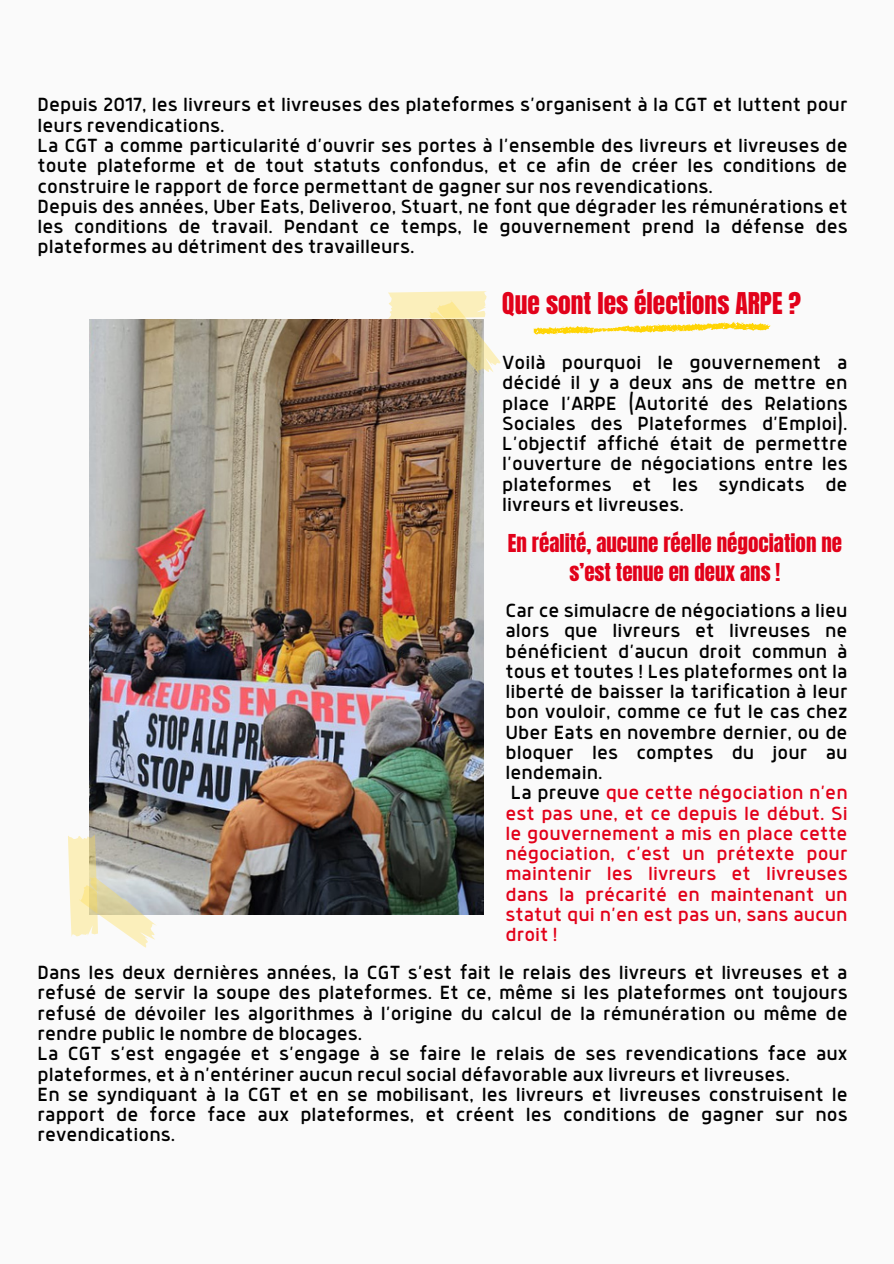
<style>
.page{position:relative;width:894px;height:1264px;background:#fff}
.page>*{position:absolute;margin:0;border:0;box-sizing:border-box;transform-origin:0 0}
.t1{font:25.5px "Anton";color:#e2011a}
.t2{font:21px/20.2px "Anteb";color:#000;text-align:justify}
.t3{font:21px/20.2px "Anteb";color:#e2011a;text-align:justify}
.t4{font:21px/29.2px "Anton";color:#e2011a;text-align:center}
.s1{color:#000}
</style>
<div class="page">
<div style="left:0;top:0;width:893px;height:1263px;background:#fafafa"></div>
<img style="left:89px;top:319px;width:394px;height:595px">
<svg style="left:533px;top:322px;width:237px;height:13px"></svg>
<svg style="left:380px;top:291px;width:121px;height:89px;background:#c0a989"></svg>
<svg style="left:68px;top:826px;width:96px;height:122px"></svg>
<p class="t2" style="left:38px;top:96px;width:811px">Depuis 2017, les livreurs et livreuses des plateformes s’organisent à la CGT et luttent pour leurs revendications.</p>
<p class="t2" style="left:38px;top:137px;width:811px">La CGT a comme particularité d’ouvrir ses portes à l’ensemble des livreurs et livreuses de toute plateforme et de tout statuts confondus, et ce afin de créer les conditions de construire le rapport de force permettant de gagner sur nos revendications.</p>
<p class="t2" style="left:38px;top:197px;width:811px">Depuis des années, Uber Eats, Deliveroo, Stuart, ne font que dégrader les rémunérations et les conditions de travail. Pendant ce temps, le gouvernement prend la défense des plateformes au détriment des travailleurs.</p>
<h1 class="t1" style="left:502px;top:285px;width:300px">Que sont les élections ARPE ?</h1>
<p class="t2" style="left:502px;top:353px;width:347px">Voilà pourquoi le gouvernement a décidé il y a deux ans de mettre en place l’ARPE (Autorité des Relations Sociales des Plateformes d’Emploi).<br>L’objectif affiché était de permettre l’ouverture de négociations entre les plateformes et les syndicats de livreurs et livreuses.</p>
<p class="t4" style="left:507px;top:528px;width:336px">En réalité, aucune réelle négociation ne s’est tenue en deux ans !</p>
<p class="t2" style="left:505px;top:601px;width:343px">Car ce simulacre de négociations a lieu alors que livreurs et livreuses ne bénéficient d’aucun droit commun à tous et toutes ! Les plateformes ont la liberté de baisser la tarification à leur bon vouloir, comme ce fut le cas chez Uber Eats en novembre dernier, ou de bloquer les comptes du jour au lendemain.</p>
<p class="t3" style="left:505px;top:784px;width:343px"><span class="s1">La preuve</span> que cette négociation n’en est pas une, et ce depuis le début. Si le gouvernement a mis en place cette négociation, c’est un prétexte pour maintenir les livreurs et livreuses dans la précarité en maintenant un statut qui n’en est pas un, sans aucun droit !</p>
<p class="t2" style="left:38px;top:963px;width:811px">Dans les deux dernières années, la CGT s’est fait le relais des livreurs et livreuses et a refusé de servir la soupe des plateformes. Et ce, même si les plateformes ont toujours refusé de dévoiler les algorithmes à l’origine du calcul de la rémunération ou même de rendre public le nombre de blocages.</p>
<p class="t2" style="left:38px;top:1044px;width:811px">La CGT s’est engagée et s’engage à se faire le relais de ses revendications face aux plateformes, et à n’entériner aucun recul social défavorable aux livreurs et livreuses.</p>
<p class="t2" style="left:38px;top:1085px;width:811px">En se syndiquant à la CGT et en se mobilisant, les livreurs et livreuses construisent le rapport de force face aux plateformes, et créent les conditions de gagner sur nos revendications.</p>
</div>
